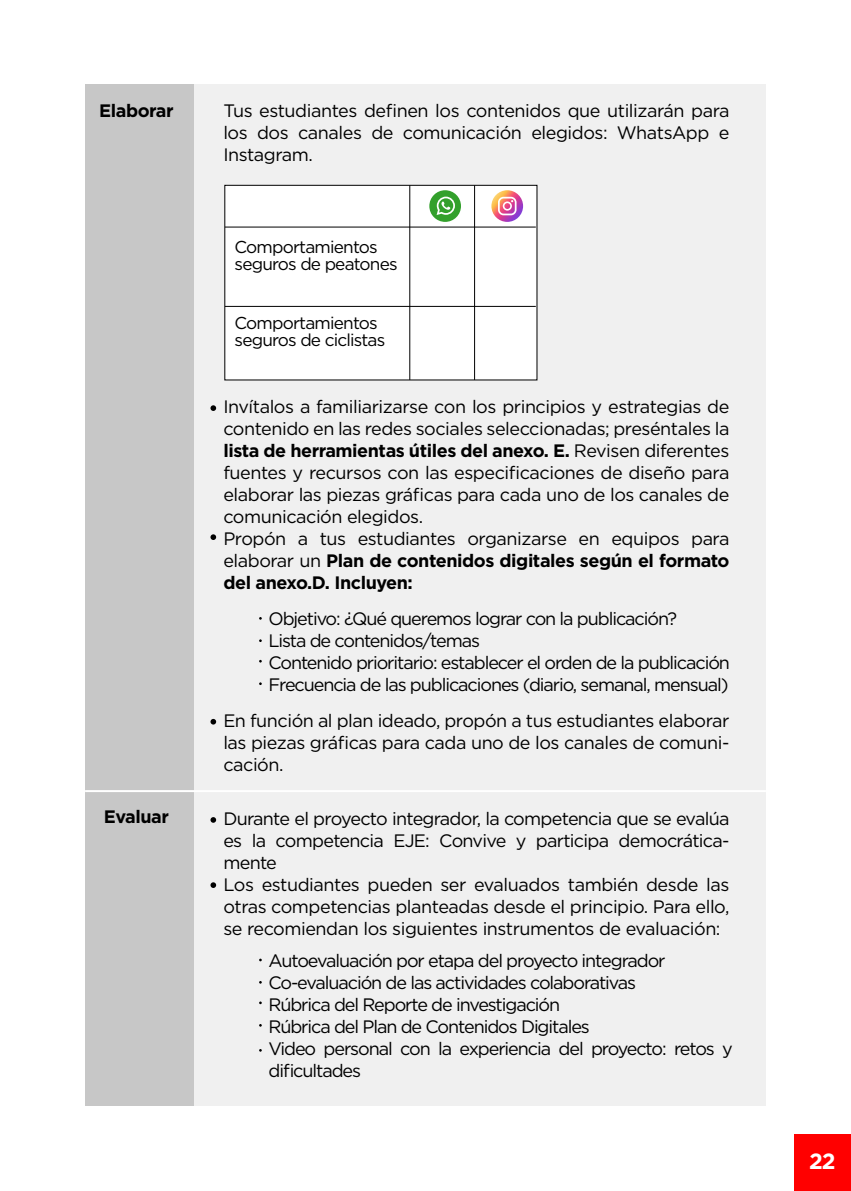
<style>
.page{position:relative;width:851px;height:1191px;background:#fff}
.page>*{position:absolute;margin:0;border:0;box-sizing:border-box;transform-origin:0 0}
.t1{font:700 22px "Gotham";color:#fff}
.t2{font:18px/22px "Gotham";letter-spacing:-.04em;color:#000;text-align:justify}
.t3{font:18px/22px "Gotham";letter-spacing:-.06em;color:#000}
.t4{font:700 18px "Gotham";letter-spacing:-.025em;color:#000}
.t5{font:17.2px/17.2px "Gotham";letter-spacing:-.045em;color:#000}
.s1{font-weight:700}
</style>
<div class="page">
<div style="left:794px;top:1134px;width:56px;height:57px;background:#f00"></div>
<div style="left:193px;top:85px;width:572px;height:1021px;background:#f0f0f0"></div>
<div style="left:85px;top:85px;width:108px;height:1021px;background:#c7c7c7"></div>
<svg style="left:210px;top:534px;width:6px;height:6px"></svg>
<svg style="left:210px;top:719px;width:6px;height:5px"></svg>
<svg style="left:210px;top:817px;width:6px;height:5px"></svg>
<svg style="left:210px;top:882px;width:6px;height:6px"></svg>
<svg style="left:210px;top:405px;width:6px;height:6px"></svg>
<div style="left:224px;top:185px;width:313px;height:195px;background:#fff"></div>
<hr style="left:409px;top:185px;width:1px;height:195px;background:#000">
<hr style="left:474px;top:185px;width:1px;height:195px;background:#000">
<hr style="left:225px;top:227px;width:310px;height:1px;background:#000">
<hr style="left:225px;top:306px;width:310px;height:1px;background:#000">
<svg style="left:491px;top:190px;width:32px;height:32px"></svg>
<svg style="left:498px;top:197px;width:18px;height:18px"></svg>
<div style="left:429px;top:190px;width:32px;height:32px;background:#33a02c;border-radius:50%"></div>
<svg style="left:436px;top:197px;width:19px;height:18px"></svg>
<hr style="left:85px;top:790px;width:680px;height:2px;background:#fff">
<p class="t4" style="left:99px;top:99px;width:76px">Elaborar</p>
<p class="t4" style="left:104px;top:805px;width:67px">Evaluar</p>
<p class="t2" style="left:223px;top:99px;width:507px">Tus estudiantes definen los contenidos que utilizarán para los dos canales de comunicación elegidos: WhatsApp e Instagram.</p>
<p class="t5" style="left:234px;top:238px;width:164px">Comportamientos seguros de peatones</p>
<p class="t5" style="left:234px;top:314px;width:152px">Comportamientos seguros de ciclistas</p>
<p class="t2" style="left:223px;top:395px;width:507px;text-align:left">Invítalos a familiarizarse con los principios y estrategias de contenido en las redes sociales seleccionadas; preséntales la <span class="s1">lista de herramientas útiles del anexo. E.</span> Revisen diferentes fuentes y recursos con las especificaciones de diseño para elaborar las piezas gráficas para cada uno de los canales de comunicación elegidos.<br>Propón a tus estudiantes organizarse en equipos para elaborar un <span class="s1">Plan de contenidos digitales según el formato del anexo.D. Incluyen:</span></p>
<p class="t3" style="left:268px;top:607px;width:463px">Objetivo: ¿Qué queremos lograr con la publicación?<br>Lista de contenidos/temas<br>Contenido prioritario: establecer el orden de la publicación Frecuencia de las publicaciones (diario, semanal, mensual)</p>
<p class="t2" style="left:223px;top:709px;width:507px">En función al plan ideado, propón a tus estudiantes elaborar las piezas gráficas para cada uno de los canales de comuni&shy;cación.</p>
<p class="t2" style="left:223px;top:807px;width:507px;text-align:left">Durante el proyecto integrador, la competencia que se evalúa es la competencia EJE: Convive y participa democrática&shy;mente<br>Los estudiantes pueden ser evaluados también desde las otras competencias planteadas desde el principio. Para ello, se recomiendan los siguientes instrumentos de evaluación:</p>
<p class="t3" style="left:268px;top:949px;width:466px">Autoevaluación por etapa del proyecto integrador Co-evaluación de las actividades colaborativas<br>Rúbrica del Reporte de investigación<br>Rúbrica del Plan de Contenidos Digitales<br>Video personal con la experiencia del proyecto: retos y dificultades</p>
<p class="t1" style="left:809px;top:1146px;width:28px">22</p>
</div>
